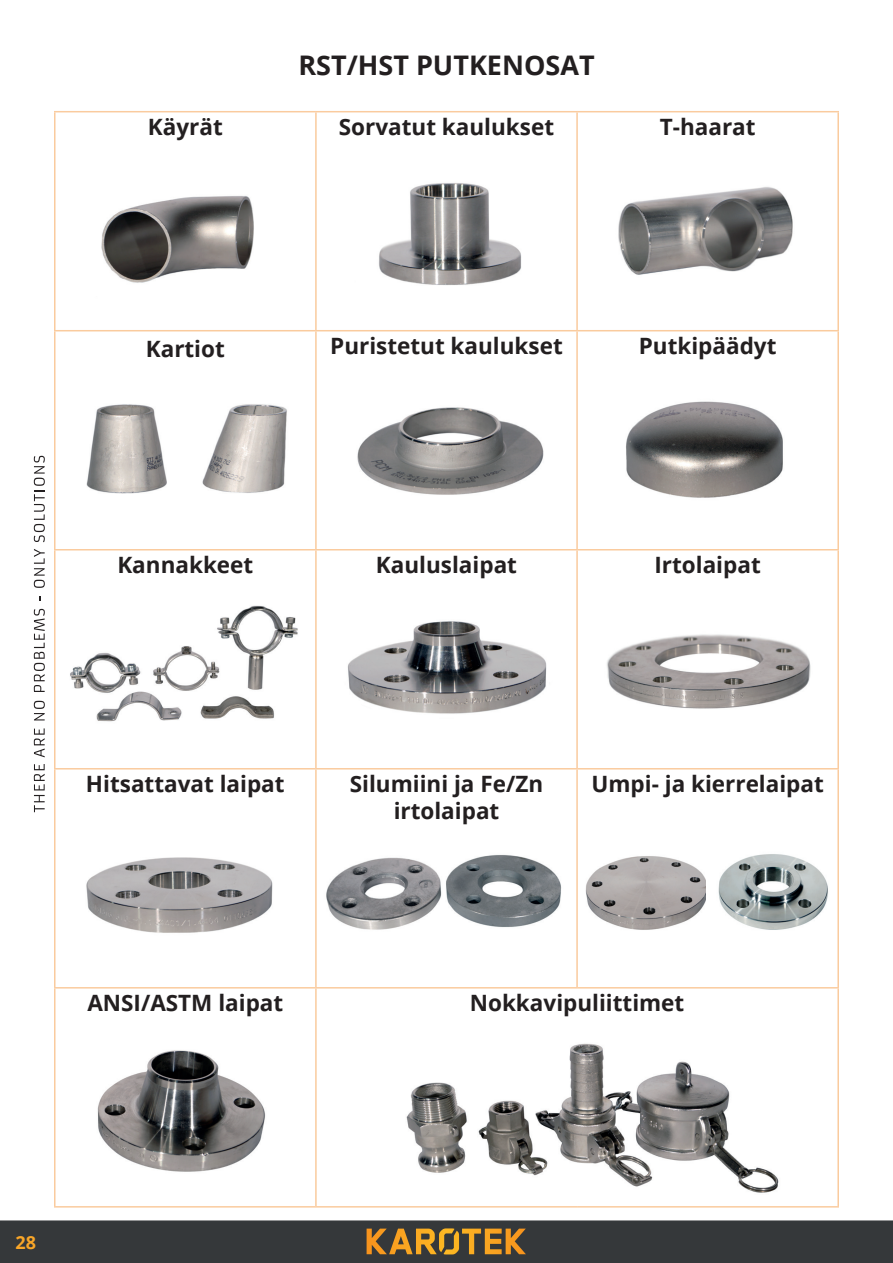
<style>
.page{position:relative;width:893px;height:1263px;background:#fff}
.page>*{position:absolute;margin:0;border:0;box-sizing:border-box;transform-origin:0 0}
.t1{font:700 27px "Open Sans";color:#231f20}
.t2{font:700 22.5px/27px "Open Sans";color:#231f20;text-align:center}
.t3{font:700 18px "Open Sans";color:#f9a628}
</style>
<div class="page">
<div style="left:0;top:1220px;width:893px;height:43px;background:#35383a;border:2px solid #35383a"></div>
<svg style="left:367px;top:1228px;width:159px;height:26px"></svg>
<svg style="left:892px;top:1220px;width:1px;height:43px"></svg>
<svg style="left:34px;top:764px;width:11px;height:48px"></svg>
<svg style="left:34px;top:728px;width:11px;height:29px"></svg>
<svg style="left:34px;top:701px;width:11px;height:19px"></svg>
<svg style="left:34px;top:609px;width:11px;height:83px"></svg>
<svg style="left:34px;top:549px;width:11px;height:39px"></svg>
<svg style="left:34px;top:456px;width:11px;height:86px"></svg>
<hr style="left:54px;top:111px;width:262px;height:1px;background:#facb9e">
<hr style="left:54px;top:112px;width:2px;height:218px;background:#facb9e">
<hr style="left:316px;top:111px;width:261px;height:1px;background:#facb9e">
<hr style="left:315px;top:112px;width:2px;height:218px;background:#facb9e">
<hr style="left:577px;top:111px;width:262px;height:1px;background:#facb9e">
<hr style="left:576px;top:112px;width:2px;height:218px;background:#facb9e">
<hr style="left:837px;top:112px;width:2px;height:218px;background:#facb9e">
<hr style="left:54px;top:330px;width:262px;height:1px;background:#facb9e">
<hr style="left:54px;top:331px;width:2px;height:218px;background:#facb9e">
<hr style="left:316px;top:330px;width:261px;height:1px;background:#facb9e">
<hr style="left:315px;top:331px;width:2px;height:218px;background:#facb9e">
<hr style="left:577px;top:330px;width:262px;height:1px;background:#facb9e">
<hr style="left:576px;top:331px;width:2px;height:218px;background:#facb9e">
<hr style="left:837px;top:331px;width:2px;height:218px;background:#facb9e">
<hr style="left:54px;top:549px;width:262px;height:1px;background:#facb9e">
<hr style="left:54px;top:550px;width:2px;height:218px;background:#facb9e">
<hr style="left:316px;top:549px;width:261px;height:1px;background:#facb9e">
<hr style="left:315px;top:550px;width:2px;height:218px;background:#facb9e">
<hr style="left:577px;top:549px;width:262px;height:1px;background:#facb9e">
<hr style="left:576px;top:550px;width:2px;height:218px;background:#facb9e">
<hr style="left:837px;top:550px;width:2px;height:218px;background:#facb9e">
<hr style="left:54px;top:768px;width:262px;height:1px;background:#facb9e">
<hr style="left:54px;top:769px;width:2px;height:218px;background:#facb9e">
<hr style="left:316px;top:768px;width:261px;height:1px;background:#facb9e">
<hr style="left:315px;top:769px;width:2px;height:218px;background:#facb9e">
<hr style="left:577px;top:768px;width:262px;height:1px;background:#facb9e">
<hr style="left:576px;top:769px;width:2px;height:218px;background:#facb9e">
<hr style="left:837px;top:769px;width:2px;height:218px;background:#facb9e">
<hr style="left:54px;top:987px;width:262px;height:1px;background:#facb9e">
<hr style="left:54px;top:988px;width:2px;height:218px;background:#facb9e">
<hr style="left:316px;top:987px;width:261px;height:1px;background:#facb9e">
<hr style="left:315px;top:988px;width:2px;height:218px;background:#facb9e">
<hr style="left:577px;top:987px;width:262px;height:1px;background:#facb9e">
<hr style="left:837px;top:988px;width:2px;height:218px;background:#facb9e">
<hr style="left:54px;top:1206px;width:262px;height:1px;background:#facb9e">
<hr style="left:316px;top:1206px;width:261px;height:1px;background:#facb9e">
<hr style="left:577px;top:1206px;width:262px;height:1px;background:#facb9e">
<img style="left:101px;top:196px;width:153px;height:87px">
<img style="left:379px;top:183px;width:142px;height:102px">
<img style="left:618px;top:187px;width:175px;height:88px">
<img style="left:86px;top:404px;width:201px;height:90px">
<img style="left:357px;top:407px;width:187px;height:88px">
<img style="left:626px;top:401px;width:157px;height:97px">
<img style="left:70px;top:605px;width:228px;height:117px">
<img style="left:348px;top:621px;width:199px;height:93px">
<img style="left:607px;top:634px;width:204px;height:75px">
<img style="left:86px;top:857px;width:187px;height:76px">
<img style="left:326px;top:855px;width:236px;height:75px">
<img style="left:585px;top:856px;width:121px;height:74px">
<img style="left:718px;top:854px;width:110px;height:76px">
<img style="left:97px;top:1050px;width:169px;height:122px">
<img style="left:406px;top:1043px;width:373px;height:150px">
<p class="t1" style="left:298px;top:46px;width:298px">RST/HST PUTKENOSAT</p>
<p class="t2" style="left:148px;top:113px;width:76px">Käyrät</p>
<p class="t2" style="left:339px;top:113px;width:217px">Sorvatut kaulukset</p>
<p class="t2" style="left:660px;top:113px;width:97px">T-haarat</p>
<p class="t2" style="left:146px;top:335px;width:81px">Kartiot</p>
<p class="t2" style="left:330px;top:332px;width:234px">Puristetut kaulukset</p>
<p class="t2" style="left:639px;top:332px;width:139px">Putkipäädyt</p>
<p class="t2" style="left:117px;top:551px;width:137px">Kannakkeet</p>
<p class="t2" style="left:376px;top:551px;width:143px">Kauluslaipat</p>
<p class="t2" style="left:654px;top:551px;width:108px">Irtolaipat</p>
<p class="t2" style="left:86px;top:770px;width:200px">Hitsattavat laipat</p>
<p class="t2" style="left:350px;top:770px;width:195px">Silumiini ja Fe/Zn irtolaipat</p>
<p class="t2" style="left:591px;top:770px;width:234px">Umpi- ja kierrelaipat</p>
<p class="t2" style="left:87px;top:989px;width:197px">ANSI/ASTM laipat</p>
<p class="t2" style="left:470px;top:989px;width:216px">Nokkavipuliittimet</p>
<p class="t3" style="left:16px;top:1229px;width:22px">28</p>
</div>
